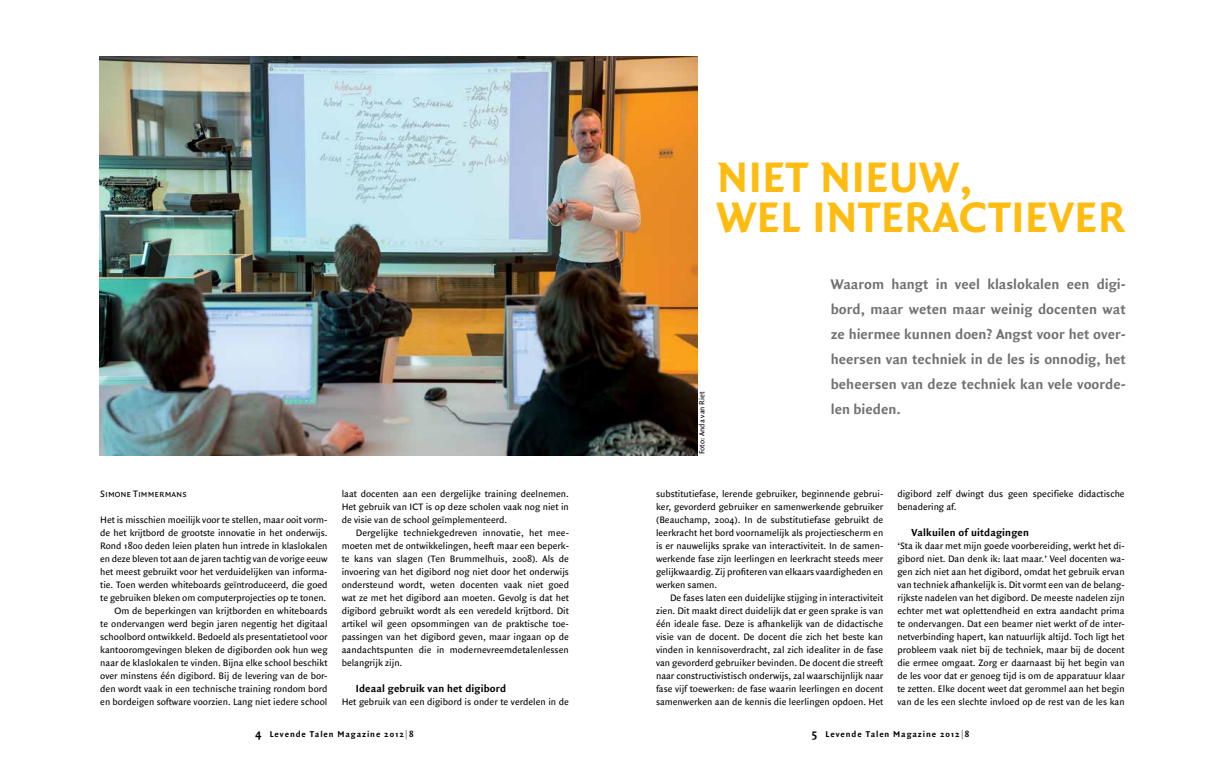
<style>
.page{position:relative;width:1225px;height:766px;background:#fff}
.page>*{position:absolute;margin:0;border:0;box-sizing:border-box;transform-origin:0 0}
.t1{font:700 45.8px/39.2px "Quadraat Sans";letter-spacing:.015em;color:#febc11}
.t2{font:700 15px/25px "Quadraat Sans";color:#717073;text-align:justify}
.t3{font:700 11px "Quadraat Sans";letter-spacing:.015em;color:#000}
.t4{font:10px/13px "Quadraat Sans";color:#000;text-align:justify}
.t5{font:10px "Quadraat Sans Caps";color:#000}
.t6{font:700 9px "Quadraat Sans";letter-spacing:.1em;color:#000}
.t7{font:8px "Quadraat Sans";color:#000}
.s1{font-size:12px}
.s2{color:#919195}
</style>
<div class="page">
<img style="left:99px;top:57px;width:598px;height:398px">
<p class="t5" style="left:100px;top:487px;width:88px">Simone Timmermans</p>
<p class="t4" style="left:100px;top:513px;width:229px;text-align:right">Het is misschien moeilijk voor te stellen, maar ooit vorm&shy;de het krijtbord de grootste innovatie in het onderwijs.<br>Rond 1800 deden leien platen hun intrede in klaslokalen en deze bleven tot aan de jaren tachtig van de vorige eeuw het meest gebruikt voor het verduidelijken van informa&shy;tie. Toen werden whiteboards geïntroduceerd, die goed te gebruiken bleken om computerprojecties op te tonen.<br>Om de beperkingen van krijtborden en whiteboards<br>te ondervangen werd begin jaren negentig het digitaal schoolbord ontwikkeld. Bedoeld als presentatietool voor kantooromgevingen bleken de digiborden ook hun weg naar de klaslokalen te vinden. Bijna elke school beschikt over minstens één digibord. Bij de levering van de bor&shy;den wordt vaak in een technische training rondom bord en bordeigen software voorzien. Lang niet iedere school</p>
<p class="t4" style="left:342px;top:487px;width:229px">laat docenten aan een dergelijke training deelnemen.<br>Het gebruik van ICT is op deze scholen vaak nog niet in de visie van de school geïmplementeerd.</p>
<p class="t4" style="left:342px;top:526px;width:229px;text-indent:14px">Dergelijke techniekgedreven innovatie, het mee&shy;moeten met de ontwikkelingen, heeft maar een beperk&shy;te kans van slagen (Ten Brummelhuis, 2008). Als de invoering van het digibord nog niet door het onderwijs ondersteund wordt, weten docenten vaak niet goed wat ze met het digibord aan moeten. Gevolg is dat het digibord gebruikt wordt als een veredeld krijtbord. Dit artikel wil geen opsommingen van de praktische toe&shy;passingen van het digibord geven, maar ingaan op de aandachtspunten die in modernevreemdetalenlessen belangrijk zijn.</p>
<p class="t3" style="left:356px;top:682px;width:152px">Ideaal gebruik van het digibord</p>
<p class="t4" style="left:342px;top:695px;width:229px">Het gebruik van een digibord is onder te verdelen in de</p>
<h1 class="t1" style="left:716px;top:159px;width:410px">NIET NIEUW,<br>WEL INTERACTIEVER</h1>
<p class="t7" style="left:697px;top:454px;width:64px;rotate:-90deg">Foto: Anda van Riet</p>
<h2 class="t2" style="left:831px;top:271px;width:296px">Waarom hangt in veel klaslokalen een digi&shy;bord, maar weten maar weinig docenten wat ze hiermee kunnen doen? Angst voor het over&shy;heersen van techniek in de les is onnodig, het beheersen van deze techniek kan vele voorde&shy;len bieden.</h2>
<p class="t4" style="left:656px;top:487px;width:229px">substitutiefase, lerende gebruiker, beginnende gebrui&shy;ker, gevorderd gebruiker en samenwerkende gebruiker (Beauchamp, 2004). In de substitutiefase gebruikt de leerkracht het bord voornamelijk als projectiescherm en is er nauwelijks sprake van interactiviteit. In de samen&shy;werkende fase zijn leerlingen en leerkracht steeds meer gelijkwaardig. Zij profiteren van elkaars vaardigheden en werken samen.</p>
<p class="t4" style="left:656px;top:591px;width:229px;text-indent:14px">De fases laten een duidelijke stijging in interactiviteit zien. Dit maakt direct duidelijk dat er geen sprake is van één ideale fase. Deze is afhankelijk van de didactische visie van de docent. De docent die zich het beste kan vinden in kennisoverdracht, zal zich idealiter in de fase van gevorderd gebruiker bevinden. De docent die streeft naar constructivistisch onderwijs, zal waarschijnlijk naar fase vijf toewerken: de fase waarin leerlingen en docent samenwerken aan de kennis die leerlingen opdoen. Het</p>
<p class="t4" style="left:897px;top:487px;width:229px">digibord zelf dwingt dus geen specifieke didactische benadering af.</p>
<p class="t3" style="left:911px;top:526px;width:119px">Valkuilen of uitdagingen</p>
<p class="t4" style="left:897px;top:539px;width:229px">‘Sta ik daar met mijn goede voorbereiding, werkt het di&shy;gibord niet. Dan denk ik: laat maar.’ Veel docenten wa&shy;gen zich niet aan het digibord, omdat het gebruik ervan van techniek afhankelijk is. Dit vormt een van de belang&shy;rijkste nadelen van het digibord. De meeste nadelen zijn echter met wat oplettendheid en extra aandacht prima te ondervangen. Dat een beamer niet werkt of de inter&shy;netverbinding hapert, kan natuurlijk altijd. Toch ligt het probleem vaak niet bij de techniek, maar bij de docent die ermee omgaat. Zorg er daarnaast bij het begin van de les voor dat er genoeg tijd is om de apparatuur klaar te zetten. Elke docent weet dat gerommel aan het begin van de les een slechte invloed op de rest van de les kan</p>
<p class="t6" style="left:255px;top:729px;width:160px"><span class="s1">4</span> Levende Talen Magazine 2012<span class="s2">|</span>8</p>
<p class="t6" style="left:811px;top:729px;width:160px"><span class="s1">5</span> Levende Talen Magazine 2012<span class="s2">|</span>8</p>
</div>
